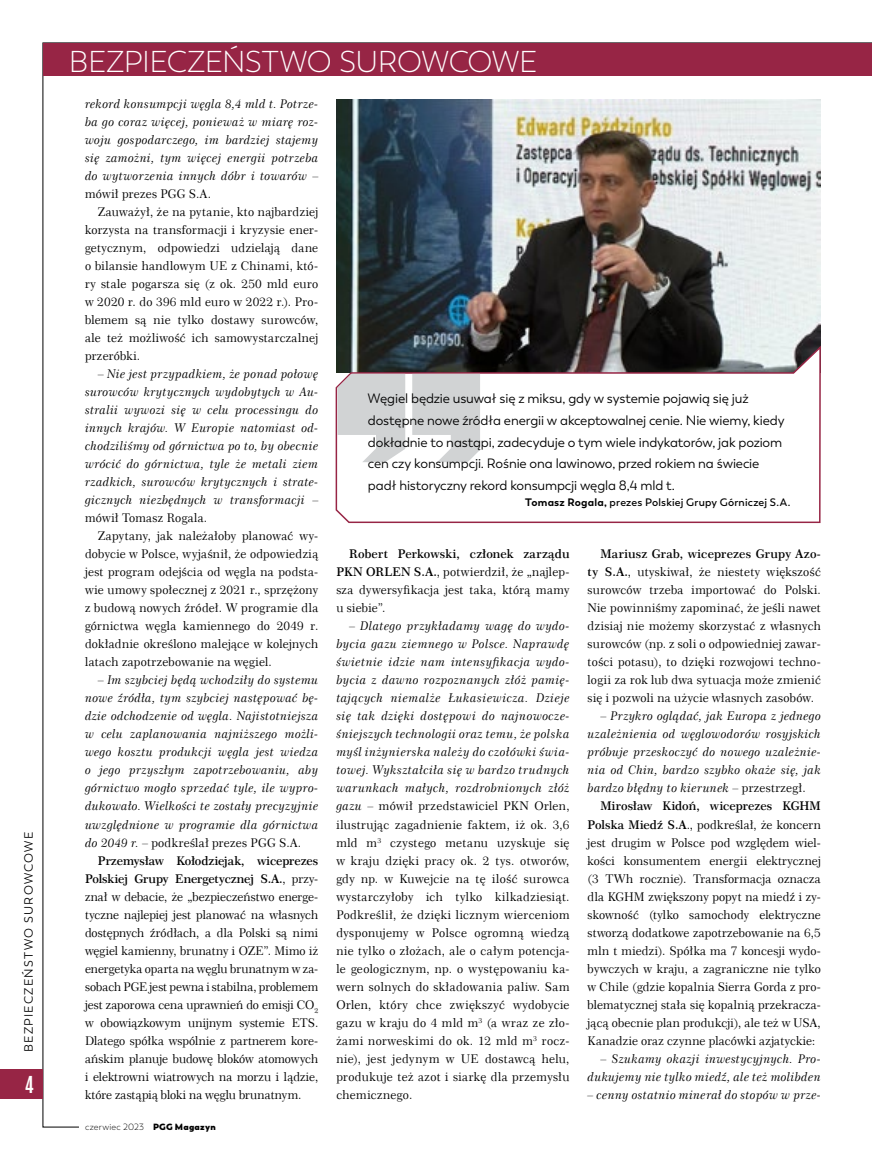
<style>
.page{position:relative;width:872px;height:1170px;background:#fff}
.page>*{position:absolute;margin:0;border:0;box-sizing:border-box;transform-origin:0 0}
.t1{font:300 30px "Trenda";letter-spacing:-.015em;color:#fff}
.t2{font:700 19.5px "Antonio";color:#fff}
.t3{font:13.5px/21.6px "Trenda";letter-spacing:-.01em;color:#000}
.t4{font:12px/18px "Century 751 EU";letter-spacing:.015em;color:#000;text-align:justify}
.t5{font:italic 12px/18px "Century 751 EU";letter-spacing:.01em;color:#000;text-align:justify}
.t6{font:12px/18px "Century 751 Se Bd EU";letter-spacing:.005em;color:#000;text-align:right}
.t7{font:12px "Trenda";letter-spacing:.1em;color:#000}
.t8{font:600 10.8px "Trenda";letter-spacing:.025em;color:#000}
.t9{font:300 9px "Trenda";letter-spacing:.025em;color:#000}
.s1{font-style:normal}
.s2{font-family:"Century 751 EU"}
.s3{font-weight:800}
.s4{font-weight:700}
.s5{font-family:"Century 751 Se Bd EU"}
.s6{font-style:italic}
</style>
<div class="page">
<div style="left:0;top:1069px;width:43px;height:29px;background:#972545"></div>
<div style="left:43px;top:43px;width:829px;height:33px;background:#972545"></div>
<img style="left:336px;top:100px;width:485px;height:244px">
<svg style="left:335px;top:344px;width:486px;height:180px"></svg>
<svg style="left:412px;top:374px;width:68px;height:88px"></svg>
<svg style="left:337px;top:374px;width:68px;height:88px"></svg>
<p class="t7" style="left:22px;top:1052px;width:221px;rotate:-90deg">BEZPIECZEŃSTWO SUROWCOWE</p>
<h2 class="t2" style="left:25px;top:1069px;width:11px">4</h2>
<h1 class="t1" style="left:69px;top:44px;width:470px">BEZPIECZEŃSTWO SUROWCOWE</h1>
<p class="t5" style="left:85px;top:95px;width:235px">rekord konsumpcji węgla 8,4 mld t. Potrze&shy;ba go coraz więcej, ponieważ w miarę roz&shy;woju gospodarczego, im bardziej stajemy się zamożni, tym więcej energii potrzeba do wytworzenia innych dóbr i towarów <span class="s1">– mówił prezes PGG S.A.</span></p>
<p class="t4" style="left:85px;top:203px;width:235px;text-indent:13px">Zauważył, że na pytanie, kto najbardziej korzysta na transformacji i kryzysie ener&shy;getycznym, odpowiedzi udzielają dane o bilansie handlowym UE z Chinami, któ&shy;ry stale pogarsza się (z ok. 250 mld euro w 2020 r. do 396 mld euro w 2022 r.). Pro&shy;blemem są nie tylko dostawy surowców, ale też możliwość ich samowystarczalnej przeróbki.</p>
<p class="t5" style="left:85px;top:365px;width:235px;text-indent:13px"><span class="s1">–</span> Nie jest przypadkiem, że ponad połowę surowców krytycznych wydobytych w Au&shy;stralii wywozi się w celu processingu do innych krajów. W Europie natomiast od&shy;chodziliśmy od górnictwa po to, by obecnie wrócić do górnictwa, tyle że metali ziem rzadkich, surowców krytycznych i strate&shy;gicznych niezbędnych w transformacji <span class="s1">– mówił Tomasz Rogala.</span></p>
<p class="t4" style="left:85px;top:527px;width:235px;text-indent:13px">Zapytany, jak należałoby planować wy&shy;dobycie w Polsce, wyjaśnił, że odpowiedzią jest program odejścia od węgla na podsta&shy;wie umowy społecznej z 2021 r., sprzężony z budową nowych źródeł. W programie dla górnictwa węgla kamiennego do 2049 r. dokładnie określono malejące w kolejnych latach zapotrzebowanie na węgiel.</p>
<p class="t5" style="left:85px;top:671px;width:235px;text-indent:13px"><span class="s1">–</span> Im szybciej będą wchodziły do systemu nowe źródła, tym szybciej następować bę&shy;dzie odchodzenie od węgla. Najistotniejsza w celu zaplanowania najniższego możli&shy;wego kosztu produkcji węgla jest wiedza o jego przyszłym zapotrzebowaniu, aby górnictwo mogło sprzedać tyle, ile wypro&shy;dukowało. Wielkości te zostały precyzyjnie uwzględnione w programie dla górnictwa do 2049 r. <span class="s1">– podkreślał prezes PGG S.A.</span></p>
<p class="t6" style="left:85px;top:851px;width:235px">Przemysław Kołodziejak, wiceprezes<br>Polskiej Grupy Energetycznej S.A.<span class="s2">, przy-</span></p>
<p class="t4" style="left:85px;top:887px;width:235px">znał w debacie, że „bezpieczeństwo energe&shy;tyczne najlepiej jest planować na własnych dostępnych źródłach, a dla Polski są nimi węgiel kamienny, brunatny i OZE”. Mimo iż energetyka oparta na węglu brunatnym w za&shy;sobach PGE jest pewna i stabilna, problemem jest zaporowa cena uprawnień do emisji CO<sub>2 </sub>w obowiązkowym unijnym systemie ETS.<br>Dlatego spółka wspólnie z partnerem kore&shy;ańskim planuje budowę bloków atomowych i elektrowni wiatrowych na morzu i lądzie, które zastąpią bloki na węglu brunatnym.</p>
<p class="t9" style="left:85px;top:1121px;width:132px">czerwiec 2023 <span class="s3">PGG Magazyn</span></p>
<p class="t3" style="left:368px;top:388px;width:418px">Węgiel będzie usuwał się z miksu, gdy w systemie pojawią się już dostępne nowe źródła energii w akceptowalnej cenie. Nie wiemy, kiedy dokładnie to nastąpi, zadecyduje o tym wiele indykatorów, jak poziom cen czy konsumpcji. Rośnie ona lawinowo, przed rokiem na świecie padł historyczny rekord konsumpcji węgla 8,4 mld t.</p>
<p class="t8" style="left:525px;top:495px;width:266px"><span class="s4">Tomasz Rogala,</span> prezes Polskiej Grupy Górniczej S.A.</p>
<p class="t6" style="left:349px;top:545px;width:222px">Robert Perkowski, członek zarządu</p>
<p class="t4" style="left:336px;top:563px;width:235px"><span class="s5">PKN ORLEN S.A.</span>, potwierdził, że „najlep&shy;sza dywersyfikacja jest taka, którą mamy u siebie”.</p>
<p class="t4" style="left:336px;top:617px;width:235px;text-indent:13px">– <span class="s6">Dlatego przykładamy wagę do wydo&shy;bycia gazu ziemnego w Polsce. Naprawdę świetnie idzie nam intensyfikacja wydo&shy;bycia z dawno rozpoznanych złóż pamię&shy;tających niemalże Łukasiewicza. Dzieje się tak dzięki dostępowi do najnowocze&shy;śniejszych technologii oraz temu, że polska myśl inżynierska należy do czołówki świa&shy;towej. Wykształciła się w bardzo trudnych warunkach małych, rozdrobnionych złóż gazu</span> – mówił przedstawiciel PKN Orlen, ilustrując zagadnienie faktem, iż ok. 3,6 mld m<sup>3</sup> czystego metanu uzyskuje się w kraju dzięki pracy ok. 2 tys. otworów, gdy np. w Kuwejcie na tę ilość surowca wystarczyłoby ich tylko kilkadziesiąt.<br>Podkreślił, że dzięki licznym wierceniom dysponujemy w Polsce ogromną wiedzą nie tylko o złożach, ale o całym potencja&shy;le geologicznym, np. o występowaniu ka&shy;wern solnych do składowania paliw. Sam Orlen, który chce zwiększyć wydobycie gazu w kraju do 4 mld m<sup>3</sup> (a wraz ze zło&shy;żami norweskimi do ok. 12 mld m<sup>3</sup> rocz&shy;nie), jest jedynym w UE dostawcą helu, produkuje też azot i siarkę dla przemysłu chemicznego.</p>
<p class="t6" style="left:600px;top:545px;width:222px">Mariusz Grab, wiceprezes Grupy Azo-</p>
<p class="t4" style="left:587px;top:563px;width:235px"><span class="s5">ty S.A.</span>, utyskiwał, że niestety większość surowców trzeba importować do Polski.<br>Nie powinniśmy zapominać, że jeśli nawet dzisiaj nie możemy skorzystać z własnych surowców (np. z soli o odpowiedniej zawar&shy;tości potasu), to dzięki rozwojowi techno&shy;logii za rok lub dwa sytuacja może zmienić się i pozwoli na użycie własnych zasobów.</p>
<p class="t5" style="left:587px;top:707px;width:235px;text-indent:13px"><span class="s1">–</span> Przykro oglądać, jak Europa z jednego uzależnienia od węglowodorów rosyjskich próbuje przeskoczyć do nowego uzależnie&shy;nia od Chin, bardzo szybko okaże się, jak bardzo błędny to kierunek <span class="s1">– przestrzegł.</span></p>
<p class="t6" style="left:600px;top:797px;width:222px">Mirosław Kidoń, wiceprezes KGHM</p>
<p class="t4" style="left:587px;top:815px;width:235px"><span class="s5">Polska Miedź S.A</span>., podkreślał, że koncern jest drugim w Polsce pod względem wiel&shy;kości konsumentem energii elektrycznej (3 TWh rocznie). Transformacja oznacza dla KGHM zwiększony popyt na miedź i zy&shy;skowność (tylko samochody elektryczne stworzą dodatkowe zapotrzebowanie na 6,5 mln t miedzi). Spółka ma 7 koncesji wydo&shy;bywczych w kraju, a zagraniczne nie tylko w Chile (gdzie kopalnia Sierra Gorda z pro&shy;blematycznej stała się kopalnią przekracza&shy;jącą obecnie plan produkcji), ale też w USA, Kanadzie oraz czynne placówki azjatyckie:</p>
<p class="t5" style="left:587px;top:1049px;width:235px;text-align:right"><span class="s1">–</span> Szukamy okazji inwestycyjnych. Pro&shy;dukujemy nie tylko miedź, ale też molibden</p>
<p class="t5" style="left:587px;top:1085px;width:235px">– cenny ostatnio minerał do stopów w prze-</p>
</div>
